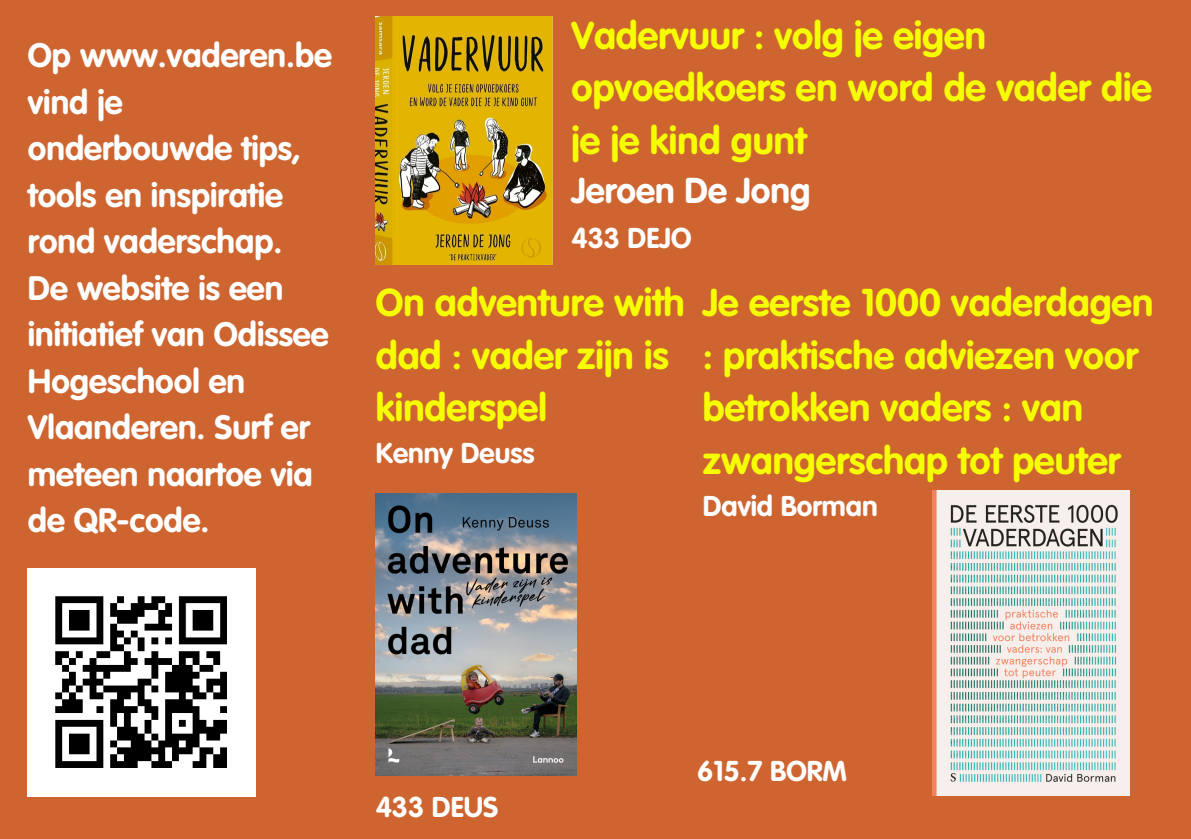
<style>
.page{position:relative;width:1191px;height:839px;background:#fff}
.page>*{position:absolute;margin:0;border:0;box-sizing:border-box;transform-origin:0 0}
.t1{font:700 38.2px/52.4px "VAG Rounded Std";color:#f6ff00}
.t2{font:700 35.4px "VAG Rounded Std";color:#fff}
.t3{font:700 33.4px/46.4px "VAG Rounded Std";color:#fff}
.t4{font:700 28.2px "VAG Rounded Std";color:#fff}
</style>
<div class="page">
<div style="left:0;top:0;width:1191px;height:838px;background:#ce6530"></div>
<img style="left:28px;top:568px;width:228px;height:228px">
<img style="left:376px;top:16px;width:177px;height:248px">
<img style="left:376px;top:493px;width:201px;height:282px">
<img style="left:933px;top:490px;width:196px;height:305px">
<h1 class="t3" style="left:28px;top:35px;width:306px">Op www.vaderen.be vind je onderbouwde tips, tools en inspiratie rond vaderschap.<br>De website is een initiatief van Odissee<br>Hogeschool en<br>Vlaanderen. Surf er meteen naartoe via de QR-code.</h1>
<p class="t1" style="left:571px;top:12px;width:582px">Vadervuur : volg je eigen opvoedkoers en word de vader die je je kind gunt</p>
<p class="t2" style="left:571px;top:176px;width:241px">Jeroen De Jong</p>
<p class="t4" style="left:571px;top:226px;width:121px">433 DEJO</p>
<h1 class="t1" style="left:376px;top:279px;width:311px">On adventure with dad : vader zijn is kinderspel</h1>
<h1 class="t4" style="left:376px;top:441px;width:160px">Kenny Deuss</h1>
<h1 class="t1" style="left:703px;top:279px;width:452px">Je eerste 1000 vaderdagen : praktische adviezen voor betrokken vaders : van zwangerschap tot peuter</h1>
<h1 class="t4" style="left:703px;top:494px;width:177px">David Borman</h1>
<p class="t4" style="left:376px;top:795px;width:124px">433 DEUS</p>
<p class="t4" style="left:697px;top:759px;width:151px">615.7 BORM</p>
</div>
